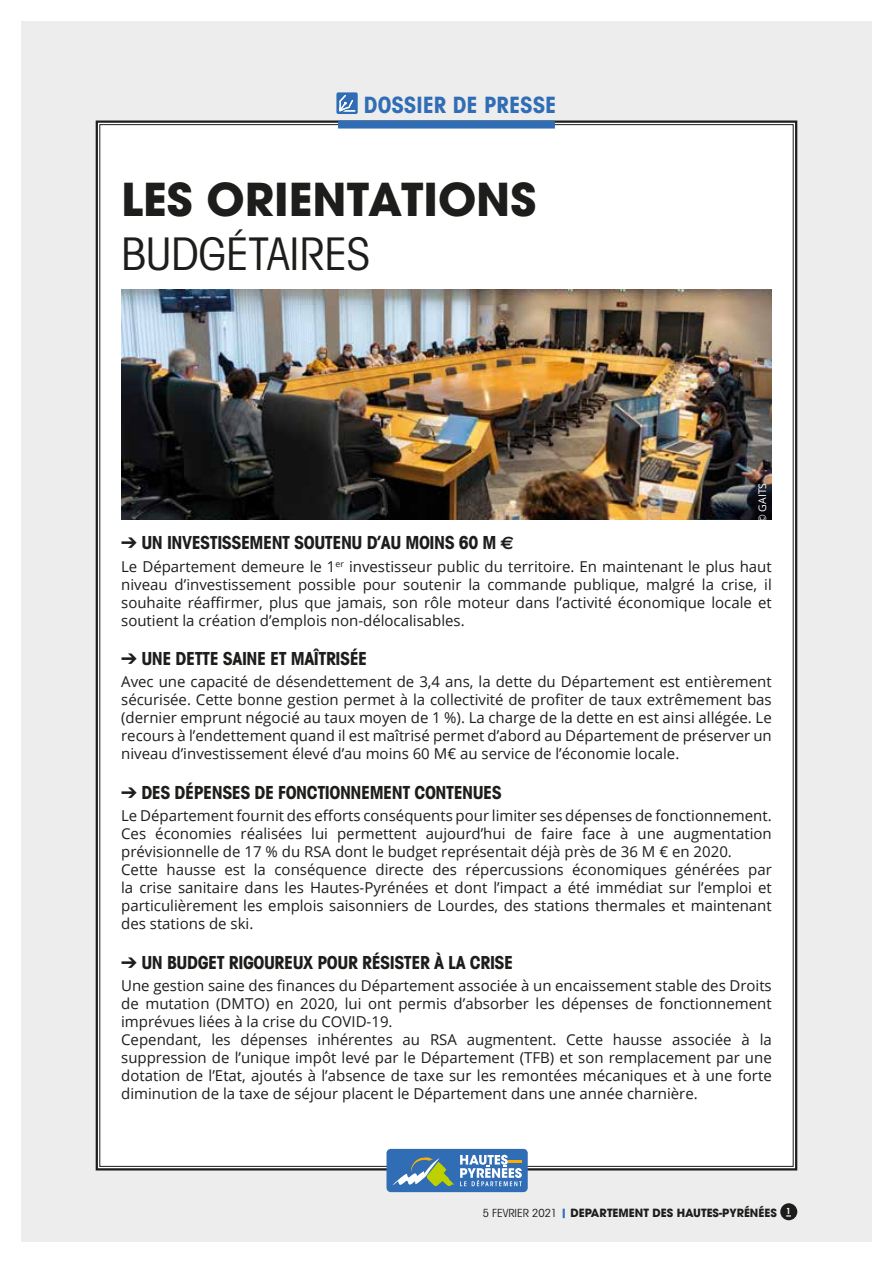
<style>
.page{position:relative;width:893px;height:1263px;background:#fff}
.page>*{position:absolute;margin:0;border:0;box-sizing:border-box;transform-origin:0 0}
.t1{font:700 45px "Avant Garde";color:#1d1d1b}
.t2{font:condensed 45px "Avant Garde";color:#1d1d1b}
.t3{font:700 condensed 22.5px "Avant Garde";color:#306db5}
.t4{font:700 condensed 18px "Avant Garde";letter-spacing:-.025em;color:#1d1d1b}
.t5{font:15px/18px "Open Sans";color:#1d1d1b;text-align:justify}
.t6{font:700 11.25px "Avant Garde";color:#1d1d1b}
.t7{font:10.5px "Open Sans";color:#fff}
.s1{font-family:"Euro Sans";font-stretch:normal}
.s2{font-weight:400;font-stretch:condensed}
.s3{color:#306db5}
</style>
<div class="page">
<div style="left:21px;top:21px;width:851px;height:1221px;background:#ededed"></div>
<div style="left:95px;top:120px;width:703px;height:1051px;background:#fff"></div>
<div style="left:338px;top:120px;width:217px;height:9px;background:#306db5"></div>
<div style="left:336px;top:92px;width:22px;height:22px;border:2px solid #306db5"></div>
<svg style="left:339px;top:95px;width:16px;height:17px"></svg>
<div style="left:780px;top:1203px;width:17px;height:17px;background:#1d1d1b;border-radius:50%"></div>
<div style="left:386px;top:1149px;width:142px;height:43px;background:#306db5;border-radius:4px"></div>
<svg style="left:460px;top:1155px;width:62px;height:31px"></svg>
<svg style="left:392px;top:1157px;width:62px;height:29px"></svg>
<img style="left:121px;top:289px;width:651px;height:231px">
<h2 class="t3" style="left:364px;top:90px;width:194px">DOSSIER DE PRESSE</h2>
<h1 class="t1" style="left:121px;top:170px;width:417px">LES ORIENTATIONS</h1>
<h1 class="t2" style="left:121px;top:226px;width:250px">BUDGÉTAIRES</h1>
<p class="t7" style="left:755px;top:523px;width:42px;rotate:-90deg">© GAITS</p>
<p class="t4" style="left:121px;top:531px;width:394px">➔ UN INVESTISSEMENT SOUTENU D’AU MOINS 60 M <span class="s1">€</span></p>
<p class="t5" style="left:121px;top:557px;width:652px">Le Département demeure le 1<sup>er</sup> investisseur public du territoire. En maintenant le plus haut niveau d’investissement possible pour soutenir la commande publique, malgré la crise, il souhaite réaffirmer, plus que jamais, son rôle moteur dans l’activité économique locale et soutient la création d’emplois non-délocalisables.</p>
<p class="t4" style="left:121px;top:647px;width:248px">➔ UNE DETTE SAINE ET MAÎTRISÉE</p>
<p class="t5" style="left:121px;top:673px;width:652px">Avec une capacité de désendettement de 3,4 ans, la dette du Département est entièrement sécurisée. Cette bonne gestion permet à la collectivité de profiter de taux extrêmement bas (dernier emprunt négocié au taux moyen de 1 %). La charge de la dette en est ainsi allégée. Le recours à l’endettement quand il est maîtrisé permet d’abord au Département de préserver un niveau d’investissement élevé d’au moins 60 M€ au service de l’économie locale.</p>
<p class="t4" style="left:121px;top:781px;width:382px">➔ DES DÉPENSES DE FONCTIONNEMENT CONTENUES</p>
<p class="t5" style="left:121px;top:806px;width:652px;text-align:left">Le Département fournit des efforts conséquents pour limiter ses dépenses de fonctionnement.<br>Ces économies réalisées lui permettent aujourd’hui de faire face à une augmentation prévisionnelle de 17 % du RSA dont le budget représentait déjà près de 36 M € en 2020.<br>Cette hausse est la conséquence directe des répercussions économiques générées par la crise sanitaire dans les Hautes-Pyrénées et dont l’impact a été immédiat sur l’emploi et particulièrement les emplois saisonniers de Lourdes, des stations thermales et maintenant des stations de ski.</p>
<p class="t4" style="left:121px;top:951px;width:393px">➔ UN BUDGET RIGOUREUX POUR RÉSISTER À LA CRISE</p>
<p class="t5" style="left:121px;top:976px;width:652px;text-align:left">Une gestion saine des finances du Département associée à un encaissement stable des Droits de mutation (DMTO) en 2020, lui ont permis d’absorber les dépenses de fonctionnement imprévues liées à la crise du COVID-19.<br>Cependant, les dépenses inhérentes au RSA augmentent. Cette hausse associée à la suppression de l’unique impôt levé par le Département (TFB) et son remplacement par une dotation de l’Etat, ajoutés à l’absence de taxe sur les remontées mécaniques et à une forte diminution de la taxe de séjour placent le Département dans une année charnière.</p>
<p class="t6" style="left:483px;top:1206px;width:310px"><span class="s2">5 FEVRIER 2021</span> <span class="s3">|</span> DEPARTEMENT DES HAUTES-PYRÉNÉES <sup>1</sup></p>
</div>
